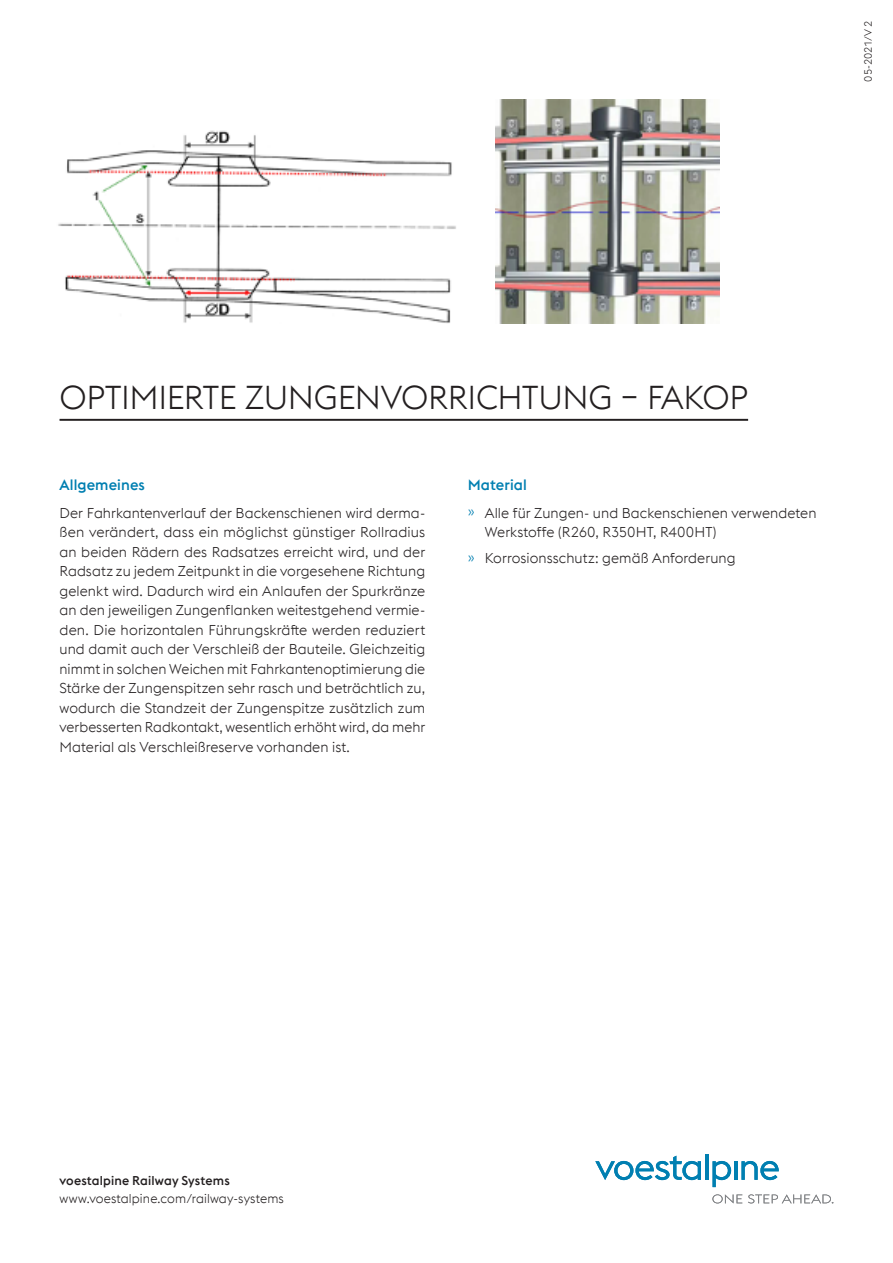
<style>
.page{position:relative;width:893px;height:1263px;background:#fff}
.page>*{position:absolute;margin:0;border:0;box-sizing:border-box;transform-origin:0 0}
.HL-1-schwarz{font:300 33px "voestalpine";letter-spacing:-.01em;color:#231f20}
.Sub-HL-2-boe{font:500 15px "voestalpine";letter-spacing:.005em;color:#007fb1}
.Copy{font:300 14.25px/19.5px "voestalpine";letter-spacing:.005em;color:#231f20;text-align:justify}
.t1{font:300 12.75px "voestalpine";letter-spacing:.01em;color:#231f20}
.t2{font:500 12.75px "voestalpine";letter-spacing:.01em;color:#231f20}
.t3{font:300 10.5px "voestalpine";color:#231f20}
.s1{color:#007fb1}
</style>
<div class="page">
<svg style="left:595px;top:1156px;width:106px;height:24px"></svg>
<hr style="left:705px;top:1154px;width:3px;height:26px;background:#007fb1">
<svg style="left:713px;top:1161px;width:18px;height:26px"></svg>
<hr style="left:734px;top:1161px;width:3px;height:19px;background:#007fb1">
<svg style="left:741px;top:1161px;width:38px;height:19px"></svg>
<svg style="left:712px;top:1194px;width:30px;height:9px"></svg>
<svg style="left:748px;top:1194px;width:85px;height:9px"></svg>
<hr style="left:60px;top:419px;width:688px;height:2px;background:#231f20">
<img style="left:58px;top:130px;width:398px;height:193px">
<img style="left:496px;top:100px;width:223px;height:223px">
<p class="t3" style="left:862px;top:82px;width:62px;rotate:-90deg">05-2021/V2</p>
<p class="HL-1-schwarz" style="left:60px;top:379px;width:690px">OPTIMIERTE ZUNGENVORRICHTUNG – FAKOP</p>
<p class="Sub-HL-2-boe" style="left:60px;top:475px;width:87px">Allgemeines</p>
<p class="Copy" style="left:60px;top:503px;width:367px">Der Fahrkantenverlauf der Backenschienen wird derma&shy;ßen verändert, dass ein möglichst günstiger Rollradius an beiden Rädern des Radsatzes erreicht wird, und der Radsatz zu jedem Zeitpunkt in die vorgesehene Richtung gelenkt wird. Dadurch wird ein Anlaufen der Spurkränze an den jeweiligen Zungenflanken weitestgehend vermie&shy;den. Die horizontalen Führungskräfte werden reduziert und damit auch der Verschleiß der Bauteile. Gleichzeitig nimmt in solchen Weichen mit Fahrkantenoptimierung die Stärke der Zungenspitzen sehr rasch und beträchtlich zu, wodurch die Standzeit der Zungenspitze zusätzlich zum verbesserten Radkontakt, wesentlich erhöht wird, da mehr Material als Verschleißreserve vorhanden ist.</p>
<p class="Sub-HL-2-boe" style="left:468px;top:475px;width:61px">Material</p>
<p class="Copy" style="left:485px;top:503px;width:333px;text-indent:-17px"><span class="s1">»</span> Alle für Zungen- und Backenschienen verwendeten<br>Werkstoffe (R260, R350HT, R400HT)</p>
<p class="Copy" style="left:468px;top:548px;width:269px"><span class="s1">»</span> Korrosionsschutz: gemäß Anforderung</p>
<p class="t2" style="left:60px;top:1173px;width:172px">voestalpine Railway Systems</p>
<p class="t1" style="left:60px;top:1191px;width:226px">www.voestalpine.com/railway-systems</p>
</div>
